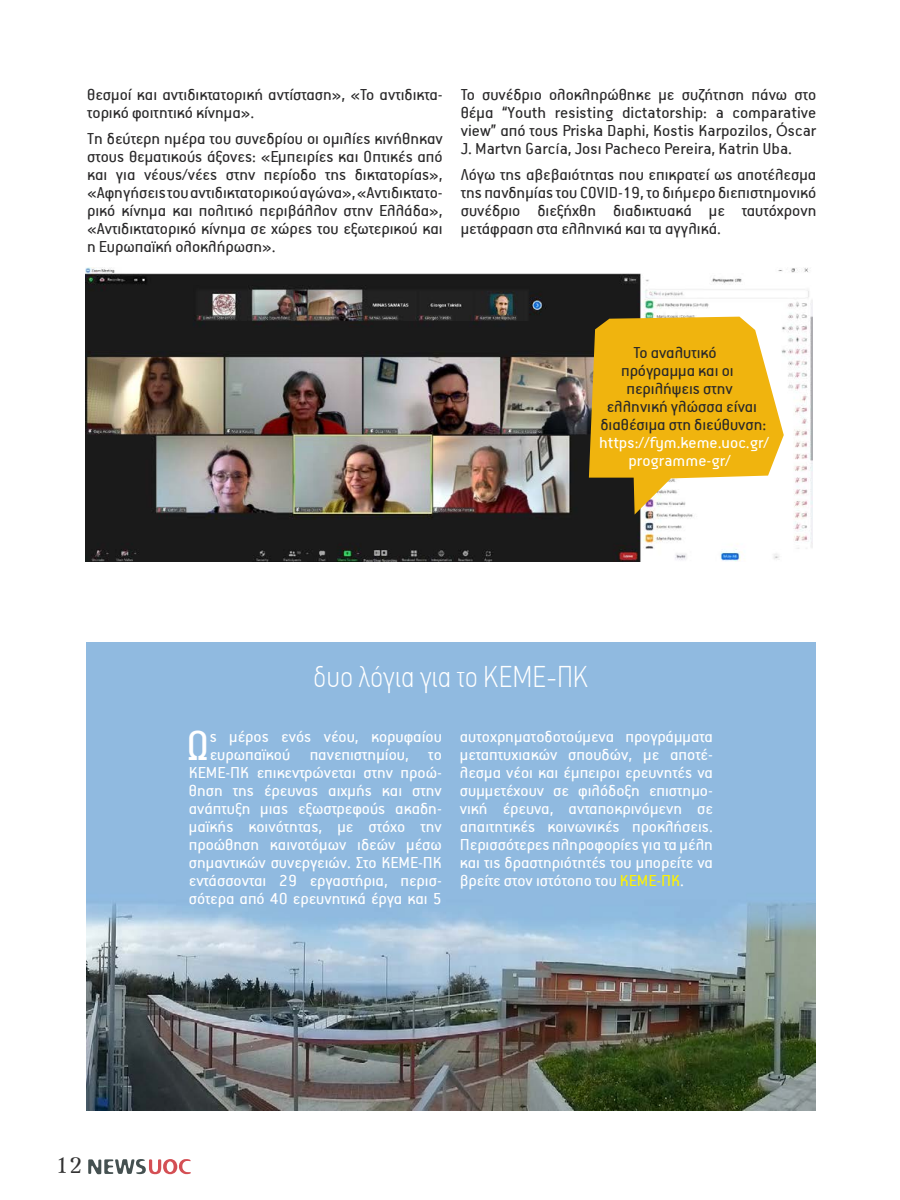
<style>
.page{position:relative;width:900px;height:1200px;background:#fff}
.page>*{position:absolute;margin:0;border:0;box-sizing:border-box;transform-origin:0 0}
.t1{font:47.1px "PF Premier Text";color:#fff}
.t2{font:100 condensed 30px "PF Din Text";color:#fff}
.t3{font:21px "Apollonia";color:#333}
.t4{font:18px/18px "PF Premier Text";color:#292829;text-align:justify}
.t5{font:18px/18px "PF Premier Text";color:#fff;text-align:right}
.s1{font-family:"Arial";font-size:15px}
.s2{color:#fff200}
</style>
<div class="page">
<svg style="left:88px;top:1159px;width:103px;height:15px"></svg>
<img style="left:86px;top:642px;width:730px;height:469px">
<img style="left:85px;top:267px;width:727px;height:294px">
<svg style="left:589px;top:317px;width:195px;height:198px"></svg>
<p class="t4" style="left:87px;top:85px;width:357px">θεσμοί και αντιδικτατορική αντίσταση», «Το αντιδικτα&shy;τορικό φοιτητικό κίνημα».</p>
<p class="t4" style="left:87px;top:130px;width:357px">Τη δεύτερη ημέρα του συνεδρίου οι ομιλίες κινήθηκαν στους θεματικούς άξονες: «Εμπειρίες και Οπτικές από και για νέους/νέες στην περίοδο της δικτατορίας», «Αφηγήσεις του αντιδικτατορικού αγώνα», «Αντιδικτατο&shy;ρικό κίνημα και πολιτικό περιβάλλον στην Ελλάδα», «Αντιδικτατορικό κίνημα σε χώρες του εξωτερικού και η Ευρωπαϊκή ολοκλήρωση».</p>
<p class="t4" style="left:461px;top:85px;width:357px">Το συνέδριο ολοκληρώθηκε με συζήτηση πάνω στο θέμα “Youth resisting dictatorship: a comparative view” από τους Priska Daphi, Kostis Karpozilos, <span class="s1">Ó</span>scar J. Martín Garc<span class="s1">í</span>a, José Pacheco Pereira, Katrin Uba.</p>
<p class="t4" style="left:461px;top:166px;width:357px">Λόγω της αβεβαιότητας που επικρατεί ως αποτέλεσμα της πανδημίας του COVID-19, το διήμερο διεπιστημονικό συνέδριο διεξήχθη διαδικτυακά με ταυτόχρονη μετάφραση στα ελληνικά και τα αγγλικά.</p>
<p class="t4" style="left:633px;top:344px;width:85px">Το αναλυτικό</p>
<p class="t4" style="left:621px;top:362px;width:114px">πρόγραμμα και οι</p>
<p class="t4" style="left:627px;top:380px;width:108px">περιλήψεις στην</p>
<p class="t4" style="left:607px;top:398px;width:152px">ελληνική γλώσσα είναι</p>
<p class="t4" style="left:600px;top:416px;width:167px">διαθέσιμα στη διεύθυνση:</p>
<p class="t5" style="left:599px;top:434px;width:172px;text-align:center">https://fym.keme.uoc.gr/ programme-gr/</p>
<h2 class="t2" style="left:313px;top:659px;width:277px">δυο λόγια για το ΚΕΜΕ-ΠΚ</h2>
<p class="t3" style="left:56px;top:1154px;width:28px">12</p>
<h1 class="t1" style="left:186px;top:723px;width:26px">Ω</h1>
<p class="t5" style="left:189px;top:728px;width:255px">ς μέρος ενός νέου, κορυφαίου ευρωπαϊκού πανεπιστημίου, το ΚΕΜΕ-ΠΚ επικεντρώνεται στην προώ&shy;θηση της έρευνας αιχμής και στην ανάπτυξη μιας εξωστρεφούς ακαδη&shy;μαϊκής κοινότητας, με στόχο την προώθηση καινοτόμων ιδεών μέσω σημαντικών συνεργειών. Στο ΚΕΜΕ-ΠΚ εντάσσονται 29 εργαστήρια, περισ&shy;σότερα από 40 ερευνητικά έργα και 5</p>
<p class="t5" style="left:460px;top:728px;width:255px;text-align:justify">αυτοχρηματοδοτούμενα προγράμματα μεταπτυχιακών σπουδών, με αποτέ&shy;λεσμα νέοι και έμπειροι ερευνητές να συμμετέχουν σε φιλόδοξη επιστημο&shy;νική έρευνα, ανταποκρινόμενη σε απαιτητικές κοινωνικές προκλήσεις.<br>Περισσότερες πληροφορίες για τα μέλη και τις δραστηριότητές του μπορείτε να βρείτε στον ιστότοπο του <span class="s2">ΚΕΜΕ-ΠΚ</span>.</p>
</div>
